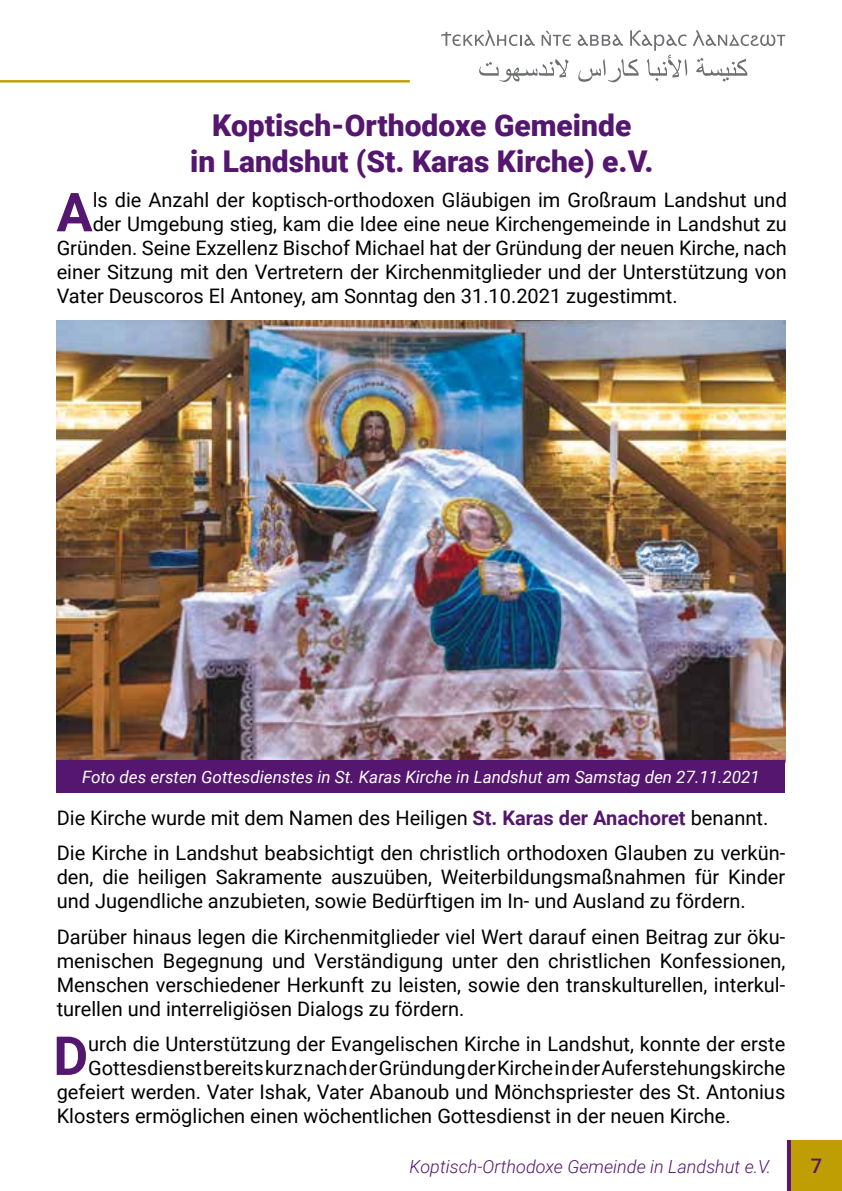
<style>
.page{position:relative;width:842px;height:1191px;background:#fff}
.page>*{position:absolute;margin:0;border:0;box-sizing:border-box;transform-origin:0 0}
.t1{font:700 53.8px "Roboto";color:#54166e}
.t2{font:900 30px/36px "Roboto";color:#54166e;text-align:center}
.t3{font:20px/24px "Roboto";color:#000}
.t4{font:500 20px "Roboto";color:#54166e}
.t5{font:italic 300 18px "Roboto";color:#54166e}
.t6{font:italic 17px "Roboto";color:#fff}
.s1{font-weight:700;color:#54166e}
</style>
<div class="page">
<div style="left:791px;top:1140px;width:51px;height:51px;background:#be9e03"></div>
<svg style="left:479px;top:59px;width:89px;height:23px"></svg>
<svg style="left:696px;top:58px;width:51px;height:24px"></svg>
<svg style="left:441px;top:30px;width:94px;height:16px"></svg>
<svg style="left:542px;top:31px;width:29px;height:15px"></svg>
<svg style="left:578px;top:30px;width:109px;height:52px"></svg>
<svg style="left:693px;top:30px;width:92px;height:16px"></svg>
<hr style="left:787px;top:1140px;width:4px;height:51px;background:#54166e">
<hr style="left:0;top:80px;width:410px;height:2px;background:#be9e03">
<img style="left:57px;top:320px;width:728px;height:440px">
<div style="left:57px;top:760px;width:728px;height:32px;background:#54166e"></div>
<h2 class="t2" style="left:190px;top:106px;width:465px">Koptisch-Orthodoxe Gemeinde<br>in Landshut (St. Karas Kirche) e.V.</h2>
<h1 class="t1" style="left:57px;top:174px;width:38px">A</h1>
<p class="t3" style="left:93px;top:187px;width:696px">ls die Anzahl der koptisch-orthodoxen Gläubigen im Großraum Landshut und</p>
<p class="t3" style="left:93px;top:211px;width:696px">der Umgebung stieg, kam die Idee eine neue Kirchengemeinde in Landshut zu</p>
<p class="t3" style="left:57px;top:235px;width:732px">Gründen. Seine Exzellenz Bischof Michael hat der Gründung der neuen Kirche, nach</p>
<p class="t3" style="left:57px;top:259px;width:732px">einer Sitzung mit den Vertretern der Kirchenmitglieder und der Unterstützung von</p>
<p class="t3" style="left:57px;top:283px;width:622px">Vater Deuscoros El Antoney, am Sonntag den 31.10.2021 zugestimmt.</p>
<p class="t6" style="left:82px;top:765px;width:679px">Foto des ersten Gottesdienstes in St. Karas Kirche in Landshut am Samstag den 27.11.2021</p>
<p class="t3" style="left:57px;top:799px;width:730px;line-height:35.4px">Die Kirche wurde mit dem Namen des Heiligen <span class="s1">St. Karas der Anachoret</span> benannt.<br>Die Kirche in Landshut beabsichtigt den christlich orthodoxen Glauben zu verkün-</p>
<p class="t3" style="left:57px;top:864px;width:730px">den, die heiligen Sakramente auszuüben, Weiterbildungsmaßnahmen für Kinder und Jugendliche anzubieten, sowie Bedürftigen im In- und Ausland zu fördern.</p>
<p class="t3" style="left:57px;top:923px;width:730px;text-align:justify">Darüber hinaus legen die Kirchenmitglieder viel Wert darauf einen Beitrag zur öku&shy;menischen Begegnung und Verständigung unter den christlichen Konfessionen, Menschen verschiedener Herkunft zu leisten, sowie den transkulturellen, interkul&shy;turellen und interreligiösen Dialogs zu fördern.</p>
<h1 class="t1" style="left:53px;top:1018px;width:36px">D</h1>
<p class="t3" style="left:88px;top:1031px;width:698px">urch die Unterstützung der Evangelischen Kirche in Landshut, konnte der erste</p>
<p class="t3" style="left:88px;top:1055px;width:698px">Gottesdienst bereits kurz nach der Gründung der Kirche in der Auferstehungskirche</p>
<p class="t3" style="left:57px;top:1079px;width:730px">gefeiert werden. Vater Ishak, Vater Abanoub und Mönchspriester des St. Antonius</p>
<p class="t3" style="left:57px;top:1103px;width:676px">Klosters ermöglichen einen wöchentlichen Gottesdienst in der neuen Kirche.</p>
<p class="t5" style="left:410px;top:1154px;width:363px">Koptisch-Orthodoxe Gemeinde in Landshut e.V.</p>
<p class="t4" style="left:811px;top:1151px;width:13px">7</p>
</div>
